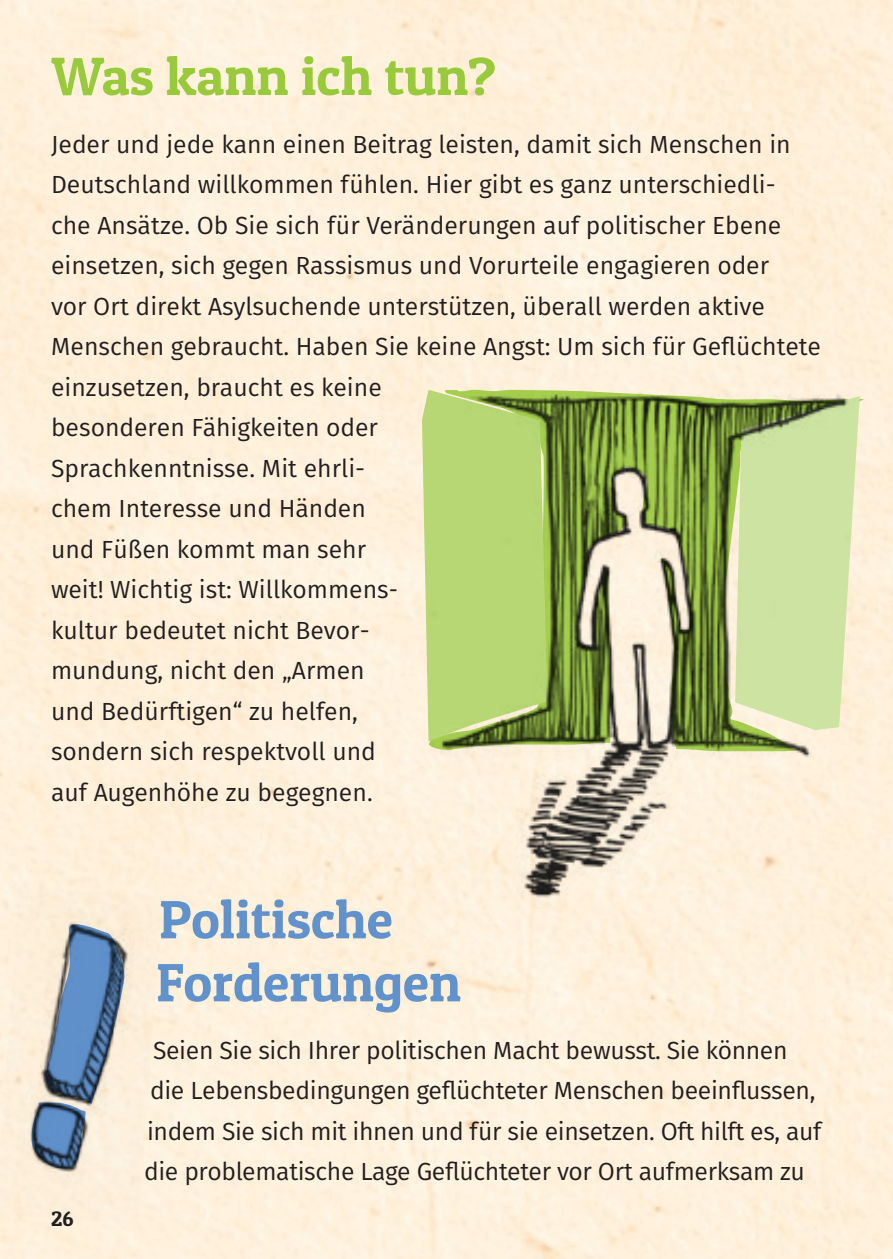
<style>
.page{position:relative;width:893px;height:1259px;background:#fff}
.page>*{position:absolute;margin:0;border:0;box-sizing:border-box;transform-origin:0 0}
.Headline_1{font:54px/63px "Patua One";color:#6192cc}
.Headline_1-2{font:54px "Patua One";color:#99ca3b}
.Text{font:24.6px/40.5px "Fira Sans";color:#231f20}
.t1{font:21px "Patua One";color:#231f20}
</style>
<div class="page">
<img style="left:399px;top:364px;width:494px;height:544px">
<svg style="left:422px;top:390px;width:125px;height:351px;background:#b4d174"></svg>
<img style="left:0;top:887px;width:162px;height:337px">
<p class="Headline_1-2" style="left:51px;top:43px;width:447px">Was kann ich tun?</p>
<p class="Text" style="left:51px;top:126px;width:771px">Jeder und jede kann einen Beitrag leisten, damit sich Menschen in Deutschland willkommen fühlen. Hier gibt es ganz unterschiedli&shy;che Ansätze. Ob Sie sich für Veränderungen auf politischer Ebene einsetzen, sich gegen Rassismus und Vorurteile engagieren oder<br>vor Ort direkt Asylsuchende unterstützen, überall werden aktive Menschen gebraucht. Haben Sie keine Angst: Um sich für Geflüchtete einzusetzen, braucht es keine<br>besonderen Fähigkeiten oder<br>Sprachkenntnisse. Mit ehrli-<br>chem Interesse und Händen<br>und Füßen kommt man sehr<br>weit! Wichtig ist: Willkommens-<br>kultur bedeutet nicht Bevor-<br>mundung, nicht den „Armen<br>und Bedürftigen“ zu helfen,<br>sondern sich respektvoll und<br>auf Augenhöhe zu begegnen.</p>
<p class="t1" style="left:51px;top:1205px;width:24px">26</p>
<p class="Headline_1" style="left:156px;top:887px;width:306px">Politische<br>Forderungen</p>
<p class="Text" style="left:144px;top:1032px;width:679px;text-indent:9px">Seien Sie sich Ihrer politischen Macht bewusst. Sie können die Lebensbedingungen geflüchteter Menschen beeinflussen, indem Sie sich mit ihnen und für sie einsetzen. Oft hilft es, auf die problematische Lage Geflüchteter vor Ort aufmerksam zu</p>
</div>
